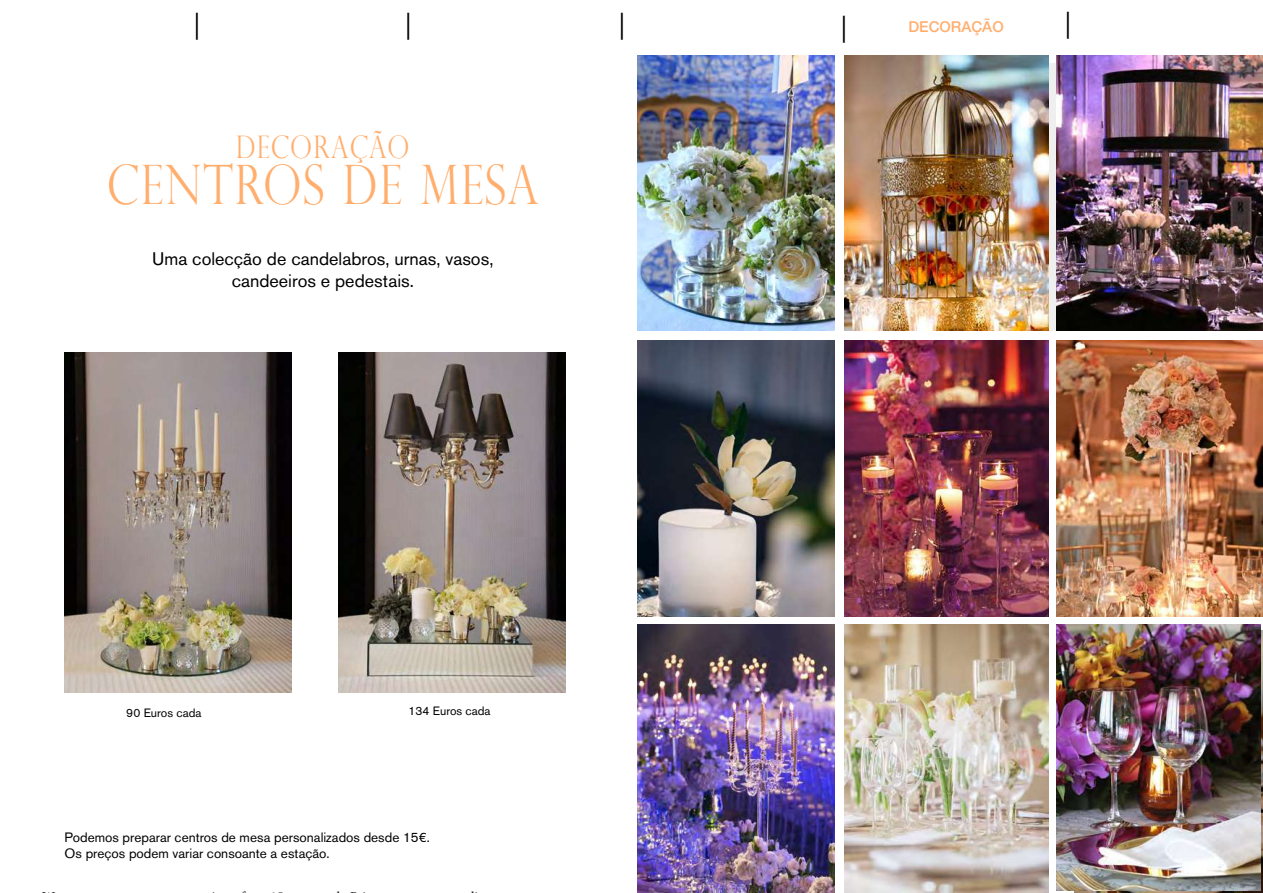
<style>
.page{position:relative;width:1263px;height:893px;background:#fff}
.page>*{position:absolute;margin:0;border:0;box-sizing:border-box;transform-origin:0 0}
.t1{font:300 54.45px "Perpetua Titling";letter-spacing:.04em;color:#ffae6d;scale:.82 1}
.t2{font:300 31.05px "Perpetua Titling";letter-spacing:.04em;color:#ffae6d;scale:.82 1}
.t3{font:27px "Minion Pro";color:#000}
.t4{font:18px/21.6px "Akzidenz Grotesk BE";color:#000;text-align:center}
.t5{font:500 15px "Helvetica Neue";color:#ffae6d}
.t6{font:13.5px/16.2px "Akzidenz Grotesk BE";color:#000}
.t7{font:12px "Akzidenz Grotesk BE";color:#000}
</style>
<div class="page">
<img style="left:638px;top:625px;width:197px;height:268px">
<div style="left:879px;top:63px;width:178px;height:267px;background:#efeff0"></div>
<img style="left:844px;top:341px;width:204px;height:275px">
<img style="left:1057px;top:55px;width:206px;height:275px">
<img style="left:844px;top:55px;width:204px;height:275px">
<img style="left:638px;top:341px;width:197px;height:275px">
<img style="left:1075px;top:630px;width:188px;height:263px">
<img style="left:844px;top:625px;width:204px;height:268px">
<img style="left:65px;top:352px;width:226px;height:340px">
<img style="left:338px;top:352px;width:227px;height:340px">
<img style="left:638px;top:55px;width:197px;height:275px">
<img style="left:1057px;top:341px;width:206px;height:275px">
<img style="left:1057px;top:625px;width:204px;height:265px">
<h3 class="t3" style="left:194px;top:7px;width:9px">|</h3>
<h3 class="t3" style="left:405px;top:7px;width:9px">|</h3>
<h3 class="t3" style="left:618px;top:7px;width:9px">|</h3>
<h3 class="t3" style="left:840px;top:9px;width:9px">|</h3>
<p class="t5" style="left:908px;top:18px;width:97px">DECORAÇÃO</p>
<h3 class="t3" style="left:1064px;top:6px;width:9px">|</h3>
<h2 class="t2" style="left:236px;top:128px;width:213px">DECORAÇÃO</h2>
<h1 class="t1" style="left:107px;top:152px;width:528px">CENTROS DE MESA</h1>
<h3 class="t4" style="left:152px;top:248px;width:343px">Uma colecção de candelabros, urnas, vasos, candeeiros e pedestais.</h3>
<p class="t7" style="left:126px;top:706px;width:77px">90 Euros cada</p>
<p class="t7" style="left:408px;top:704px;width:84px">134 Euros cada</p>
<p class="t6" style="left:65px;top:829px;width:367px">Podemos preparar centros de mesa personalizados desde 15€.<br>Os preços podem variar consoante a estação.</p>
</div>
